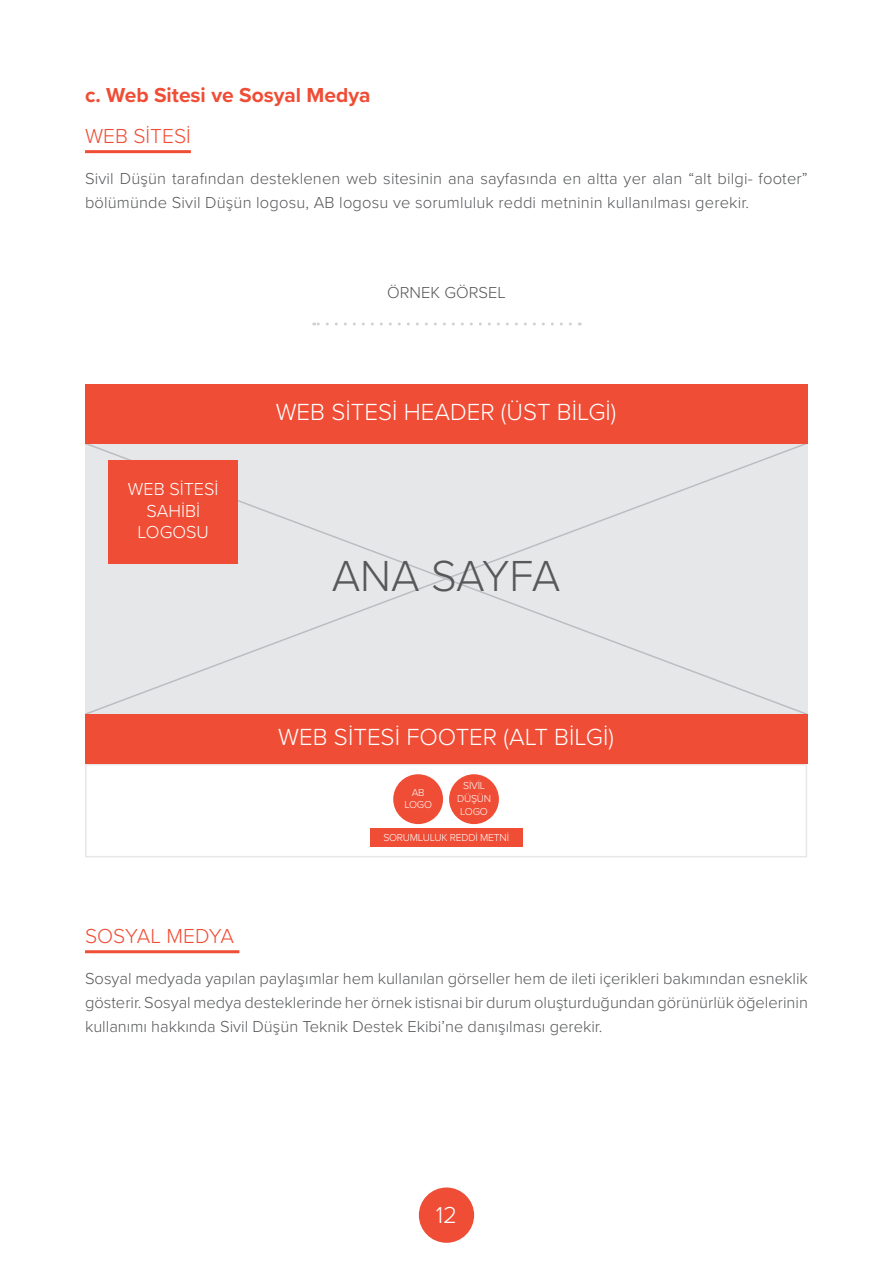
<style>
.page{position:relative;width:893px;height:1263px;background:#fff}
.page>*{position:absolute;margin:0;border:0;box-sizing:border-box;transform-origin:0 0}
.t1{font:300 45px "Proxima Nova";letter-spacing:-.005em;color:#57585a}
.t2{font:300 24.15px "Proxima Nova";color:#fff}
.t3{font:300 24px "Proxima Nova";color:#fff}
.heading2{font:700 21px "Proxima Nova";color:#ef4d35}
.HEADING_3{font:300 21px "Proxima Nova";color:#ef4d35}
.t4{font:300 18px/21.6px "Proxima Nova";color:#fff;text-align:center}
.body{font:300 16.5px/24px "Proxima Nova";letter-spacing:.01em;color:#57585a}
.t5{font:300 10.5px/12.6px "Proxima Nova";letter-spacing:-.02em;color:#fff;text-align:center}
</style>
<div class="page">
<div style="left:419px;top:1187px;width:55px;height:56px;background:#ef4d35;border-radius:50%"></div>
<hr style="left:85px;top:150px;width:106px;height:3px;background:#ef4d35">
<hr style="left:85px;top:950px;width:154px;height:3px;background:#ef4d35">
<svg style="left:314px;top:322px;width:256px;height:3px"></svg>
<div style="left:85px;top:443px;width:722px;height:271px;background:#e6e7e9"></div>
<svg style="left:85px;top:764px;width:722px;height:93px"></svg>
<div style="left:85px;top:384px;width:722px;height:59px;background:#ef4d35"></div>
<div style="left:85px;top:714px;width:722px;height:50px;background:#ef4d35"></div>
<div style="left:109px;top:460px;width:129px;height:103px;background:#ef4d35"></div>
<div style="left:449px;top:774px;width:50px;height:50px;background:#ef4d35;border-radius:50%"></div>
<div style="left:393px;top:774px;width:50px;height:50px;background:#ef4d35;border-radius:50%"></div>
<div style="left:370px;top:828px;width:152px;height:19px;background:#ef4d35"></div>
<p class="heading2" style="left:85px;top:79px;width:287px">c. Web Sitesi ve Sosyal Medya</p>
<p class="HEADING_3" style="left:85px;top:120px;width:107px">WEB SİTESİ</p>
<p class="body" style="left:85px;top:165px;width:724px">Sivil Düşün tarafından desteklenen web sitesinin ana sayfasında en altta yer alan “alt bilgi- footer” bölümünde Sivil Düşün logosu, AB logosu ve sorumluluk reddi metninin kullanılması gerekir.</p>
<p class="body" style="left:387px;top:280px;width:120px">ÖRNEK GÖRSEL</p>
<p class="t4" style="left:128px;top:477px;width:92px">WEB SİTESİ<br>SAHİBİ<br>LOGOSU</p>
<p class="t2" style="left:276px;top:394px;width:342px">WEB SİTESİ HEADER (ÜST BİLGİ)</p>
<p class="t1" style="left:332px;top:542px;width:230px">ANA SAYFA</p>
<p class="t2" style="left:278px;top:719px;width:337px">WEB SİTESİ FOOTER (ALT BİLGİ)</p>
<p class="t5" style="left:457px;top:779px;width:36px">SİVİL<br>DÜŞÜN<br>LOGO</p>
<p class="t5" style="left:404px;top:785px;width:29px">AB<br>LOGO</p>
<p class="t5" style="left:383px;top:830px;width:127px">SORUMLULUK REDDİ METNİ</p>
<p class="HEADING_3" style="left:85px;top:920px;width:150px">SOSYAL MEDYA</p>
<p class="body" style="left:85px;top:965px;width:724px;text-align:justify">Sosyal medyada yapılan paylaşımlar hem kullanılan görseller hem de ileti içerikleri bakımından esneklik gösterir. Sosyal medya desteklerinde her örnek istisnai bir durum oluşturduğundan görünürlük öğelerinin kullanımı hakkında Sivil Düşün Teknik Destek Ekibi’ne danışılması gerekir.</p>
<h3 class="t3" style="left:436px;top:1197px;width:23px">12</h3>
</div>
